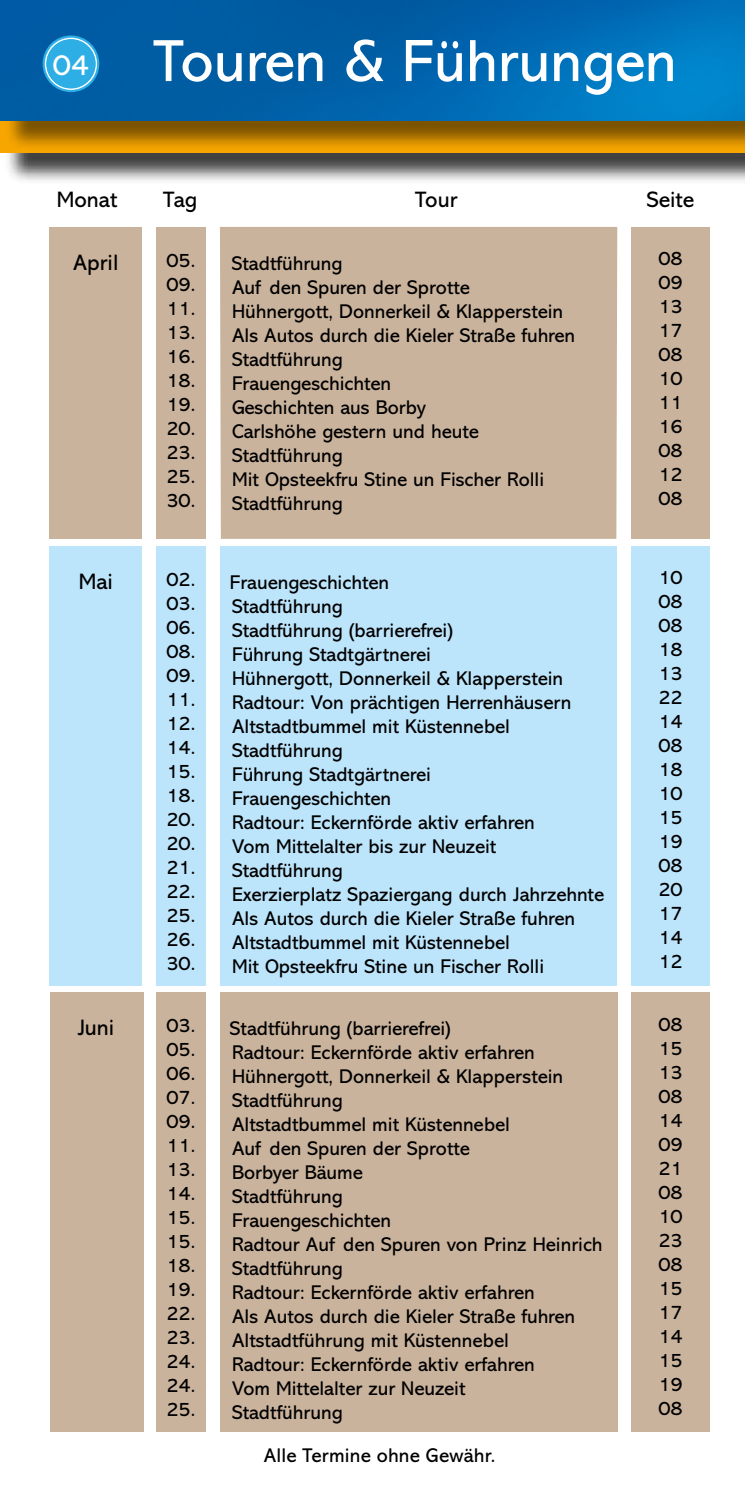
<style>
.page{position:relative;width:745px;height:1489px;background:#fff}
.page>*{position:absolute;margin:0;border:0;box-sizing:border-box;transform-origin:0 0}
.t1{font:60px "Abadi MT Pro";color:#fff}
.t2{font:22.5px "Abadi MT Pro";color:#000}
.t3{font:20px/24px "Abadi MT Pro";color:#000;text-align:justify}
.s1{font-size:30px}
</style>
<div class="page">
<div style="left:4px;top:101px;width:740px;height:84px;background:#000;opacity:.75"></div>
<div style="left:0;top:97px;width:744px;height:56px;background:#f7a600"></div>
<div style="left:4px;top:4px;width:740px;height:147px;background:#000;opacity:.5"></div>
<img style="left:0;top:0;width:744px;height:120px">
<svg style="left:43px;top:35px;width:56px;height:57px"></svg>
<div style="left:45px;top:38px;width:52px;height:52px;border:2px solid #fff;border-radius:50%"></div>
<div style="left:46px;top:39px;width:50px;height:49px;background:#2dafe6;border-radius:50%"></div>
<div style="left:156px;top:546px;width:50px;height:439px;background:#bce4fa"></div>
<div style="left:220px;top:546px;width:396px;height:439px;background:#bce4fa"></div>
<div style="left:631px;top:546px;width:78px;height:439px;background:#bce4fa"></div>
<div style="left:156px;top:992px;width:50px;height:439px;background:#cab39c"></div>
<div style="left:220px;top:992px;width:397px;height:439px;background:#cab39c"></div>
<div style="left:631px;top:992px;width:78px;height:439px;background:#cab39c"></div>
<div style="left:50px;top:546px;width:92px;height:439px;background:#bce4fa"></div>
<div style="left:50px;top:992px;width:93px;height:439px;background:#cab39c"></div>
<div style="left:50px;top:227px;width:92px;height:312px;background:#cab39c"></div>
<div style="left:156px;top:227px;width:50px;height:312px;background:#cab39c"></div>
<div style="left:220px;top:227px;width:397px;height:312px;background:#cab39c"></div>
<div style="left:631px;top:227px;width:78px;height:312px;background:#cab39c"></div>
<h1 class="t1" style="left:53px;top:28px;width:625px"><span class="s1">04</span> Touren &amp; Führungen</h1>
<p class="t2" style="left:57px;top:187px;width:62px">Monat</p>
<p class="t2" style="left:163px;top:187px;width:36px">Tag</p>
<p class="t2" style="left:415px;top:187px;width:44px">Tour</p>
<p class="t2" style="left:646px;top:187px;width:49px">Seite</p>
<p class="t2" style="left:73px;top:249px;width:47px">April</p>
<p class="t3" style="left:166px;top:248px;width:30px">05.<br>09.<br>11.<br>13.<br>16.<br>18.<br>19.<br>20.<br>23.<br>25.<br>30.</p>
<p class="t3" style="left:232px;top:251px;width:344px;text-align:left">Stadtführung<br>Auf den Spuren der Sprotte<br>Hühnergott, Donnerkeil &amp; Klapperstein<br>Als Autos durch die Kieler Straße fuhren<br>Stadtführung<br>Frauengeschichten<br>Geschichten aus Borby<br>Carlshöhe gestern und heute<br>Stadtführung<br>Mit Opsteekfru Stine un Fischer Rolli<br>Stadtführung</p>
<p class="t3" style="left:658px;top:246px;width:26px">08<br>09<br>13<br>17<br>08<br>10<br>11<br>16<br>08<br>12<br>08</p>
<p class="t2" style="left:79px;top:568px;width:35px">Mai</p>
<p class="t3" style="left:166px;top:567px;width:30px">02.<br>03.<br>06.<br>08.<br>09.<br>11.<br>12.<br>14.<br>15.<br>18.<br>20.<br>20.<br>21.<br>22.<br>25.<br>26.<br>30.</p>
<p class="t3" style="left:230px;top:570px;width:375px;text-align:left">Frauengeschichten<br>Stadtführung<br>Stadtführung (barrierefrei)<br>Führung Stadtgärtnerei<br>Hühnergott, Donnerkeil &amp; Klapperstein<br>Radtour: Von prächtigen Herrenhäusern<br>Altstadtbummel mit Küstennebel<br>Stadtführung<br>Führung Stadtgärtnerei<br>Frauengeschichten<br>Radtour: Eckernförde aktiv erfahren<br>Vom Mittelalter bis zur Neuzeit<br>Stadtführung<br>Exerzierplatz Spaziergang durch Jahrzehnte<br>Als Autos durch die Kieler Straße fuhren<br>Altstadtbummel mit Küstennebel<br>Mit Opsteekfru Stine un Fischer Rolli</p>
<p class="t3" style="left:658px;top:565px;width:26px">10<br>08<br>08<br>18<br>13<br>22<br>14<br>08<br>18<br>10<br>15<br>19<br>08<br>20<br>17<br>14<br>12</p>
<p class="t2" style="left:77px;top:1015px;width:38px">Juni</p>
<p class="t3" style="left:166px;top:1013px;width:30px">03.<br>05.<br>06.<br>07.<br>09.<br>11.<br>13.<br>14.<br>15.<br>15.<br>18.<br>19.<br>22.<br>23.<br>24.<br>24.<br>25.</p>
<p class="t3" style="left:230px;top:1016px;width:374px;text-align:left">Stadtführung (barrierefrei)<br>Radtour: Eckernförde aktiv erfahren<br>Hühnergott, Donnerkeil &amp; Klapperstein<br>Stadtführung<br>Altstadtbummel mit Küstennebel<br>Auf den Spuren der Sprotte<br>Borbyer Bäume<br>Stadtführung<br>Frauengeschichten<br>Radtour Auf den Spuren von Prinz Heinrich<br>Stadtführung<br>Radtour: Eckernförde aktiv erfahren<br>Als Autos durch die Kieler Straße fuhren<br>Altstadtführung mit Küstennebel<br>Radtour: Eckernförde aktiv erfahren<br>Vom Mittelalter zur Neuzeit<br>Stadtführung</p>
<p class="t3" style="left:658px;top:1012px;width:26px">08<br>15<br>13<br>08<br>14<br>09<br>21<br>08<br>10<br>23<br>08<br>15<br>17<br>14<br>15<br>19<br>08</p>
<p class="t3" style="left:264px;top:1443px;width:233px">Alle Termine ohne Gewähr.</p>
</div>
